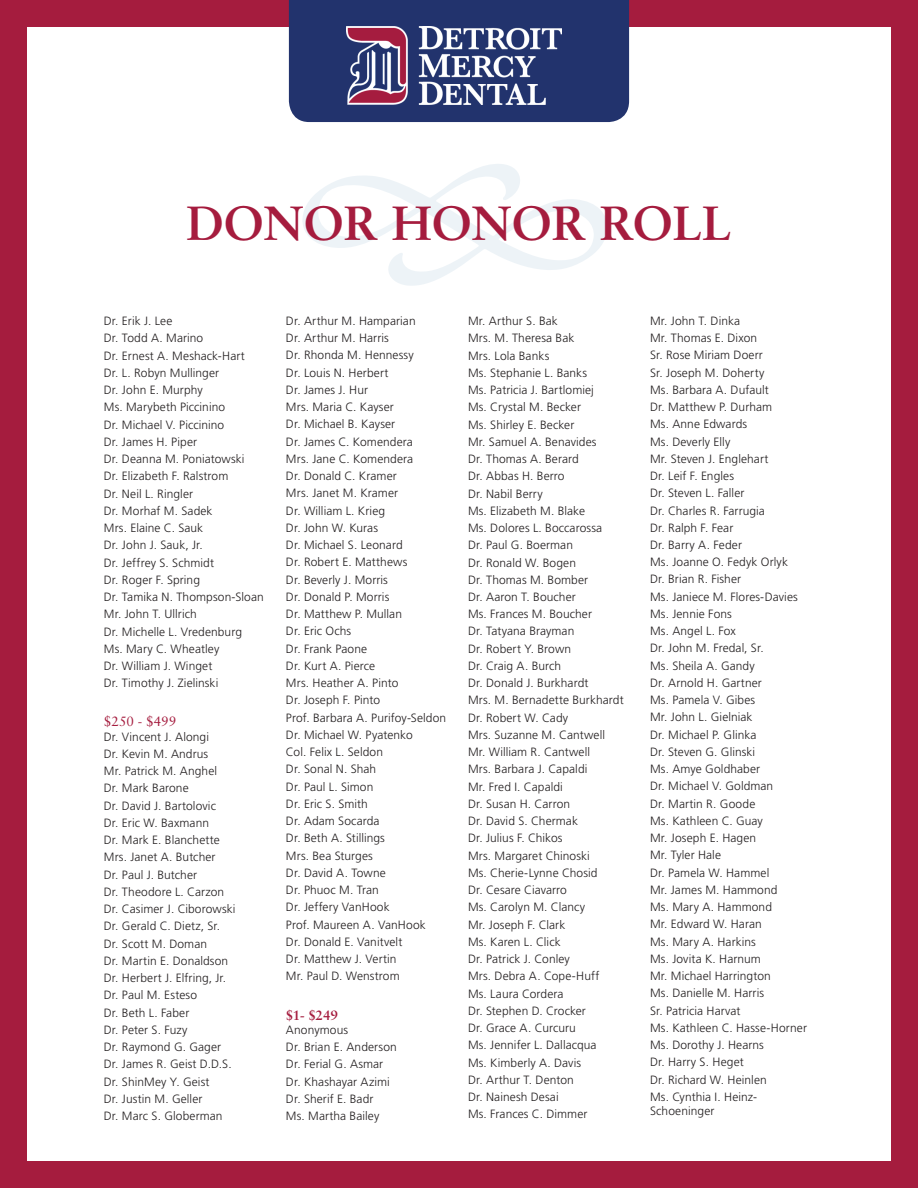
<style>
.page{position:relative;width:918px;height:1188px;background:#fff}
.page>*{position:absolute;margin:0;border:0;box-sizing:border-box;transform-origin:0 0}
.t1{font:700 48px "Sabon LT Std";color:#a51c3e}
.t2{font:13.5px "Sabon LT Std";color:#a51c3e}
.t3{font:700 13.5px "Sabon LT Std";color:#a51c3e}
.t4{font:300 12px/17.2px "Frutiger LT Std";letter-spacing:.01em;color:#231f20}
</style>
<div class="page">
<div style="left:0;top:0;width:918px;height:1188px;border:27px solid #a51c3e"></div>
<div style="left:289px;top:0;width:340px;height:122px;background:#22336d"></div>
<svg style="left:302px;top:164px;width:305px;height:122px"></svg>
<img style="left:346px;top:27px;width:215px;height:77px">
<h1 class="t1" style="left:187px;top:194px;width:546px">DONOR HONOR ROLL</h1>
<p class="t4" style="left:104px;top:313px;width:161px">Dr. Erik J. Lee<br>Dr. Todd A. Marino<br>Dr. Ernest A. Meshack-Hart<br>Dr. L. Robyn Mullinger<br>Dr. John E. Murphy<br>Ms. Marybeth Piccinino<br>Dr. Michael V. Piccinino<br>Dr. James H. Piper<br>Dr. Deanna M. Poniatowski<br>Dr. Elizabeth F. Ralstrom<br>Dr. Neil L. Ringler<br>Dr. Morhaf M. Sadek<br>Mrs. Elaine C. Sauk<br>Dr. John J. Sauk, Jr.<br>Dr. Jeffrey S. Schmidt<br>Dr. Roger F. Spring<br>Dr. Tamika N. Thompson-Sloan<br>Mr. John T. Ullrich<br>Dr. Michelle L. Vredenburg<br>Ms. Mary C. Wheatley<br>Dr. William J. Winget<br>Dr. Timothy J. Zielinski</p>
<p class="t2" style="left:104px;top:714px;width:74px">$250 - $499</p>
<p class="t4" style="left:104px;top:728px;width:133px">Dr. Vincent J. Alongi<br>Dr. Kevin M. Andrus<br>Mr. Patrick M. Anghel<br>Dr. Mark Barone<br>Dr. David J. Bartolovic<br>Dr. Eric W. Baxmann<br>Dr. Mark E. Blanchette<br>Mrs. Janet A. Butcher<br>Dr. Paul J. Butcher<br>Dr. Theodore L. Carzon<br>Dr. Casimer J. Ciborowski<br>Dr. Gerald C. Dietz, Sr.<br>Dr. Scott M. Doman<br>Dr. Martin E. Donaldson<br>Dr. Herbert J. Elfring, Jr.<br>Dr. Paul M. Esteso<br>Dr. Beth L. Faber<br>Dr. Peter S. Fuzy<br>Dr. Raymond G. Gager<br>Dr. James R. Geist D.D.S.<br>Dr. ShinMey Y. Geist<br>Dr. Justin M. Geller<br>Dr. Marc S. Globerman</p>
<p class="t4" style="left:286px;top:312px;width:162px">Dr. Arthur M. Hamparian<br>Dr. Arthur M. Harris<br>Dr. Rhonda M. Hennessy<br>Dr. Louis N. Herbert<br>Dr. James J. Hur<br>Mrs. Maria C. Kayser<br>Dr. Michael B. Kayser<br>Dr. James C. Komendera<br>Mrs. Jane C. Komendera<br>Dr. Donald C. Kramer<br>Mrs. Janet M. Kramer<br>Dr. William L. Krieg<br>Dr. John W. Kuras<br>Dr. Michael S. Leonard<br>Dr. Robert E. Matthews<br>Dr. Beverly J. Morris<br>Dr. Donald P. Morris<br>Dr. Matthew P. Mullan<br>Dr. Eric Ochs<br>Dr. Frank Paone<br>Dr. Kurt A. Pierce<br>Mrs. Heather A. Pinto<br>Dr. Joseph F. Pinto<br>Prof. Barbara A. Purifoy-Seldon<br>Dr. Michael W. Pyatenko<br>Col. Felix L. Seldon<br>Dr. Sonal N. Shah<br>Dr. Paul L. Simon<br>Dr. Eric S. Smith<br>Dr. Adam Socarda<br>Dr. Beth A. Stillings<br>Mrs. Bea Sturges<br>Dr. David A. Towne<br>Dr. Phuoc M. Tran<br>Dr. Jeffery VanHook<br>Prof. Maureen A. VanHook<br>Dr. Donald E. Vanitvelt<br>Dr. Matthew J. Vertin<br>Mr. Paul D. Wenstrom</p>
<p class="t3" style="left:286px;top:1007px;width:54px">$1- $249</p>
<p class="t4" style="left:286px;top:1021px;width:112px">Anonymous<br>Dr. Brian E. Anderson<br>Dr. Ferial G. Asmar<br>Dr. Khashayar Azimi<br>Dr. Sherif E. Badr<br>Ms. Martha Bailey</p>
<p class="t4" style="left:468px;top:313px;width:157px">Mr. Arthur S. Bak<br>Mrs. M. Theresa Bak<br>Mrs. Lola Banks<br>Ms. Stephanie L. Banks<br>Ms. Patricia J. Bartlomiej<br>Ms. Crystal M. Becker<br>Ms. Shirley E. Becker<br>Mr. Samuel A. Benavides<br>Dr. Thomas A. Berard<br>Dr. Abbas H. Berro<br>Dr. Nabil Berry<br>Ms. Elizabeth M. Blake<br>Ms. Dolores L. Boccarossa<br>Dr. Paul G. Boerman<br>Dr. Ronald W. Bogen<br>Dr. Thomas M. Bomber<br>Dr. Aaron T. Boucher<br>Ms. Frances M. Boucher<br>Dr. Tatyana Brayman<br>Dr. Robert Y. Brown<br>Dr. Craig A. Burch<br>Dr. Donald J. Burkhardt<br>Mrs. M. Bernadette Burkhardt<br>Dr. Robert W. Cady<br>Mrs. Suzanne M. Cantwell<br>Mr. William R. Cantwell<br>Mrs. Barbara J. Capaldi<br>Mr. Fred I. Capaldi<br>Dr. Susan H. Carron<br>Dr. David S. Chermak<br>Dr. Julius F. Chikos<br>Mrs. Margaret Chinoski<br>Ms. Cherie-Lynne Chosid<br>Dr. Cesare Ciavarro<br>Ms. Carolyn M. Clancy<br>Mr. Joseph F. Clark<br>Ms. Karen L. Click<br>Dr. Patrick J. Conley<br>Mrs. Debra A. Cope-Huff<br>Ms. Laura Cordera<br>Dr. Stephen D. Crocker<br>Dr. Grace A. Curcuru<br>Ms. Jennifer L. Dallacqua<br>Ms. Kimberly A. Davis<br>Dr. Arthur T. Denton<br>Dr. Nainesh Desai<br>Ms. Frances C. Dimmer</p>
<p class="t4" style="left:650px;top:312px;width:158px">Mr. John T. Dinka<br>Mr. Thomas E. Dixon<br>Sr. Rose Miriam Doerr<br>Sr. Joseph M. Doherty<br>Ms. Barbara A. Dufault<br>Dr. Matthew P. Durham<br>Ms. Anne Edwards<br>Ms. Deverly Elly<br>Mr. Steven J. Englehart<br>Dr. Leif F. Engles<br>Dr. Steven L. Faller<br>Dr. Charles R. Farrugia<br>Dr. Ralph F. Fear<br>Dr. Barry A. Feder<br>Ms. Joanne O. Fedyk Orlyk<br>Dr. Brian R. Fisher<br>Ms. Janiece M. Flores-Davies<br>Ms. Jennie Fons<br>Ms. Angel L. Fox<br>Dr. John M. Fredal, Sr.<br>Ms. Sheila A. Gandy<br>Dr. Arnold H. Gartner<br>Ms. Pamela V. Gibes<br>Mr. John L. Gielniak<br>Dr. Michael P. Glinka<br>Dr. Steven G. Glinski<br>Ms. Amye Goldhaber<br>Dr. Michael V. Goldman<br>Dr. Martin R. Goode<br>Ms. Kathleen C. Guay<br>Mr. Joseph E. Hagen<br>Mr. Tyler Hale<br>Dr. Pamela W. Hammel<br>Mr. James M. Hammond<br>Ms. Mary A. Hammond<br>Mr. Edward W. Haran<br>Ms. Mary A. Harkins<br>Ms. Jovita K. Harnum<br>Mr. Michael Harrington<br>Ms. Danielle M. Harris<br>Sr. Patricia Harvat<br>Ms. Kathleen C. Hasse-Horner<br>Ms. Dorothy J. Hearns<br>Dr. Harry S. Heget<br>Dr. Richard W. Heinlen<br>Ms. Cynthia I. Heinz-</p>
<p class="t4" style="left:650px;top:1102px;width:66px">Schoeninger</p>
</div>
